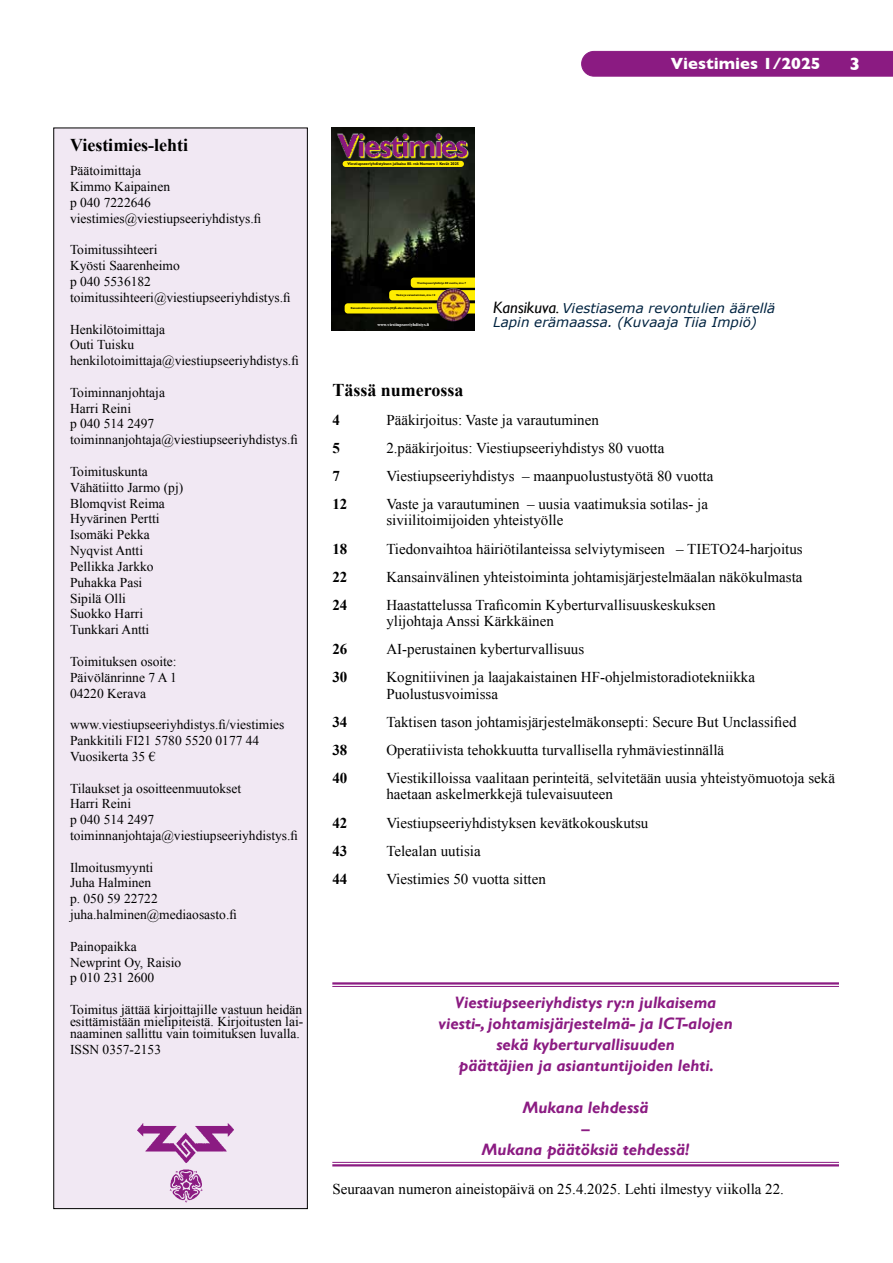
<style>
.page{position:relative;width:893px;height:1263px;background:#fff}
.page>*{position:absolute;margin:0;border:0;box-sizing:border-box;transform-origin:0 0}
.t1{font:700 18px "Times New Roman";color:#000}
.t2{font:700 18px "Gill Sans";color:#fff}
.t3{font:italic 700 16.5px/21px "Gill Sans";color:#8b1b82;text-align:center}
.t4{font:700 16.5px "Gill Sans";color:#fff}
.t5{font:15px/16.2px "Times New Roman";color:#000}
.t6{font:700 15px "Times New Roman";color:#000}
.t7{font:13.5px/15.8px "Times New Roman";color:#000}
.t8{font:italic 13.5px/14.5px "Verdana";color:#002340}
.t9{font:700 4.35px "Times New Roman";color:#fff}
.t10{font:700 3.9px "Gill Sans";color:#000}
.t11{font:700 2.85px "Gill Sans";letter-spacing:-.015em;color:#000}
.s1{font-family:"Gill Sans";font-size:16.5px;color:#000}
</style>
<div class="page">
<div style="left:581px;top:51px;width:312px;height:26px;background:#8b1b82"></div>
<div style="left:54px;top:128px;width:253px;height:1080px;background:#f1e8f3"></div>
<img style="left:137px;top:1123px;width:96px;height:79px">
<hr style="left:332px;top:982px;width:507px;height:2px;background:#8b1b82">
<hr style="left:332px;top:986px;width:507px;height:1px;background:#8b1b82">
<hr style="left:332px;top:1162px;width:507px;height:1px;background:#8b1b82">
<hr style="left:332px;top:1164px;width:507px;height:2px;background:#8b1b82">
<img style="left:332px;top:128px;width:143px;height:202px">
<svg style="left:345px;top:278px;width:130px;height:35px;background:#918701"></svg>
<div style="left:343px;top:161px;width:121px;height:6px;background:#ffed00;border-radius:3px"></div>
<img style="left:332px;top:130px;width:143px;height:30px">
<img style="left:437px;top:288px;width:33px;height:33px;border-radius:17px">
<h1 class="t1" style="left:70px;top:133px;width:120px">Viestimies-lehti</h1>
<p class="t7" style="left:70px;top:163px;width:193px">Päätoimittaja<br>Kimmo Kaipainen<br>p 040 7222646 viestimies@viestiupseeriyhdistys.fi</p>
<p class="t7" style="left:70px;top:242px;width:222px">Toimitussihteeri<br>Kyösti Saarenheimo<br>p 040 5536182 toimitussihteeri@viestiupseeriyhdistys.fi</p>
<p class="t7" style="left:70px;top:321px;width:230px">Henkilötoimittaja<br>Outi Tuisku henkilotoimittaja@viestiupseeriyhdistys.fi</p>
<p class="t7" style="left:70px;top:384px;width:230px">Toiminnanjohtaja<br>Harri Reini<br>p 040 514 2497 toiminnanjohtaja@viestiupseeriyhdistys.fi</p>
<p class="t7" style="left:70px;top:463px;width:115px">Toimituskunta<br>Vähätiitto Jarmo (pj)<br>Blomqvist Reima<br>Hyvärinen Pertti<br>Isomäki Pekka<br>Nyqvist Antti<br>Pellikka Jarkko<br>Puhakka Pasi<br>Sipilä Olli<br>Suokko Harri<br>Tunkkari Antti</p>
<p class="t7" style="left:70px;top:653px;width:108px;text-align:justify">Toimituksen osoite:<br>Päivölänrinne 7 A 1<br>04220 Kerava</p>
<p class="t7" style="left:70px;top:716px;width:216px">www.viestiupseeriyhdistys.fi/viestimies<br>Pankkitili FI21 5780 5520 0177 44<br>Vuosikerta 35 €</p>
<p class="t7" style="left:70px;top:780px;width:230px">Tilaukset ja osoitteenmuutokset<br>Harri Reini<br>p 040 514 2497 toiminnanjohtaja@viestiupseeriyhdistys.fi</p>
<p class="t7" style="left:70px;top:859px;width:168px">Ilmoitusmyynti<br>Juha Halminen<br>p. 050 59 22722 juha.halminen@mediaosasto.fi</p>
<p class="t7" style="left:70px;top:938px;width:113px">Painopaikka<br>Newprint Oy, Raisio p 010 231 2600</p>
<p class="t7" style="left:70px;top:1003px;width:235px;line-height:12px;text-align:justify">Toimitus jättää kirjoittajille vastuun heidän esittämistään mielipiteistä. Kirjoitusten lai&shy;naaminen sallittu vain toimituksen luvalla.</p>
<p class="t7" style="left:70px;top:1041px;width:93px">ISSN 0357-2153</p>
<p class="t10" style="left:347px;top:162px;width:113px">Viestiupseeriyhdistyksen julkaisu 80. vsk Numero 1 Kevät 2025</p>
<p class="t4" style="left:671px;top:50px;width:151px">Viestimies 1/2025</p>
<h1 class="t2" style="left:849px;top:49px;width:12px">3</h1>
<p class="t11" style="left:417px;top:281px;width:50px">Viestiupseeriyhdistys 80 vuotta, sivu 7</p>
<p class="t11" style="left:396px;top:294px;width:41px">Vaste ja varautuminen, sivu 12</p>
<p class="t11" style="left:351px;top:307px;width:83px">Kansainvälinen yhteistoiminta JOJÄ-alan näkökulmasta, sivu 22</p>
<p class="t9" style="left:377px;top:321px;width:53px">www.viestiupseeriyhdistys.fi</p>
<p class="t8" style="left:493px;top:301px;width:284px"><span class="s1">Kansikuva.</span> Viestiasema revontulien äärellä<br>Lapin erämaassa. (Kuvaaja Tiia Impiö)</p>
<h1 class="t1" style="left:332px;top:378px;width:133px">Tässä numerossa</h1>
<p class="t6" style="left:332px;top:409px;width:9px">4</p>
<p class="t5" style="left:386px;top:411px;width:214px">Pääkirjoitus: Vaste ja varautuminen</p>
<p class="t6" style="left:332px;top:437px;width:9px">5</p>
<p class="t5" style="left:386px;top:439px;width:279px">2.pääkirjoitus: Viestiupseeriyhdistys 80 vuotta</p>
<p class="t6" style="left:332px;top:466px;width:9px">7</p>
<p class="t5" style="left:386px;top:468px;width:329px">Viestiupseeriyhdistys – maanpuolustustyötä 80 vuotta</p>
<p class="t6" style="left:332px;top:494px;width:16px">12</p>
<p class="t5" style="left:386px;top:496px;width:323px">Vaste ja varautuminen – uusia vaatimuksia sotilas- ja siviilitoimijoiden yhteistyölle</p>
<p class="t6" style="left:332px;top:538px;width:16px">18</p>
<p class="t5" style="left:386px;top:540px;width:418px">Tiedonvaihtoa häiriötilanteissa selviytymiseen – TIETO24-harjoitus</p>
<p class="t6" style="left:332px;top:566px;width:16px">22</p>
<p class="t5" style="left:386px;top:568px;width:418px">Kansainvälinen yhteistoiminta johtamisjärjestelmäalan näkökulmasta</p>
<p class="t6" style="left:332px;top:594px;width:16px">24</p>
<p class="t5" style="left:386px;top:597px;width:331px">Haastattelussa Traficomin Kyberturvallisuuskeskuksen ylijohtaja Anssi Kärkkäinen</p>
<p class="t6" style="left:332px;top:639px;width:16px">26</p>
<p class="t5" style="left:386px;top:641px;width:199px">AI-perustainen kyberturvallisuus</p>
<p class="t6" style="left:332px;top:667px;width:16px">30</p>
<p class="t5" style="left:386px;top:669px;width:370px">Kognitiivinen ja laajakaistainen HF-ohjelmistoradiotekniikka<br>Puolustusvoimissa</p>
<p class="t6" style="left:332px;top:711px;width:16px">34</p>
<p class="t5" style="left:386px;top:713px;width:412px">Taktisen tason johtamisjärjestelmäkonsepti: Secure But Unclassified</p>
<p class="t6" style="left:332px;top:740px;width:16px">38</p>
<p class="t5" style="left:386px;top:742px;width:339px">Operatiivista tehokkuutta turvallisella ryhmäviestinnällä</p>
<p class="t6" style="left:332px;top:768px;width:16px">40</p>
<p class="t5" style="left:386px;top:770px;width:450px">Viestikilloissa vaalitaan perinteitä, selvitetään uusia yhteistyömuotoja sekä haetaan askelmerkkejä tulevaisuuteen</p>
<p class="t6" style="left:332px;top:812px;width:16px">42</p>
<p class="t5" style="left:386px;top:814px;width:264px">Viestiupseeriyhdistyksen kevätkokouskutsu</p>
<p class="t6" style="left:332px;top:840px;width:16px">43</p>
<p class="t5" style="left:386px;top:842px;width:96px">Telealan uutisia</p>
<p class="t6" style="left:332px;top:868px;width:16px">44</p>
<p class="t5" style="left:386px;top:871px;width:161px">Viestimies 50 vuotta sitten</p>
<p class="t3" style="left:439px;top:992px;width:296px">Viestiupseeriyhdistys ry:n julkaisema viesti-, johtamisjärjestelmä- ja ICT-alojen sekä kyberturvallisuuden<br>päättäjien ja asiantuntijoiden lehti.</p>
<p class="t3" style="left:482px;top:1097px;width:209px">Mukana lehdessä<br>–<br>Mukana päätöksiä tehdessä!</p>
<p class="t5" style="left:332px;top:1181px;width:453px">Seuraavan numeron aineistopäivä on 25.4.2025. Lehti ilmestyy viikolla 22.</p>
</div>
